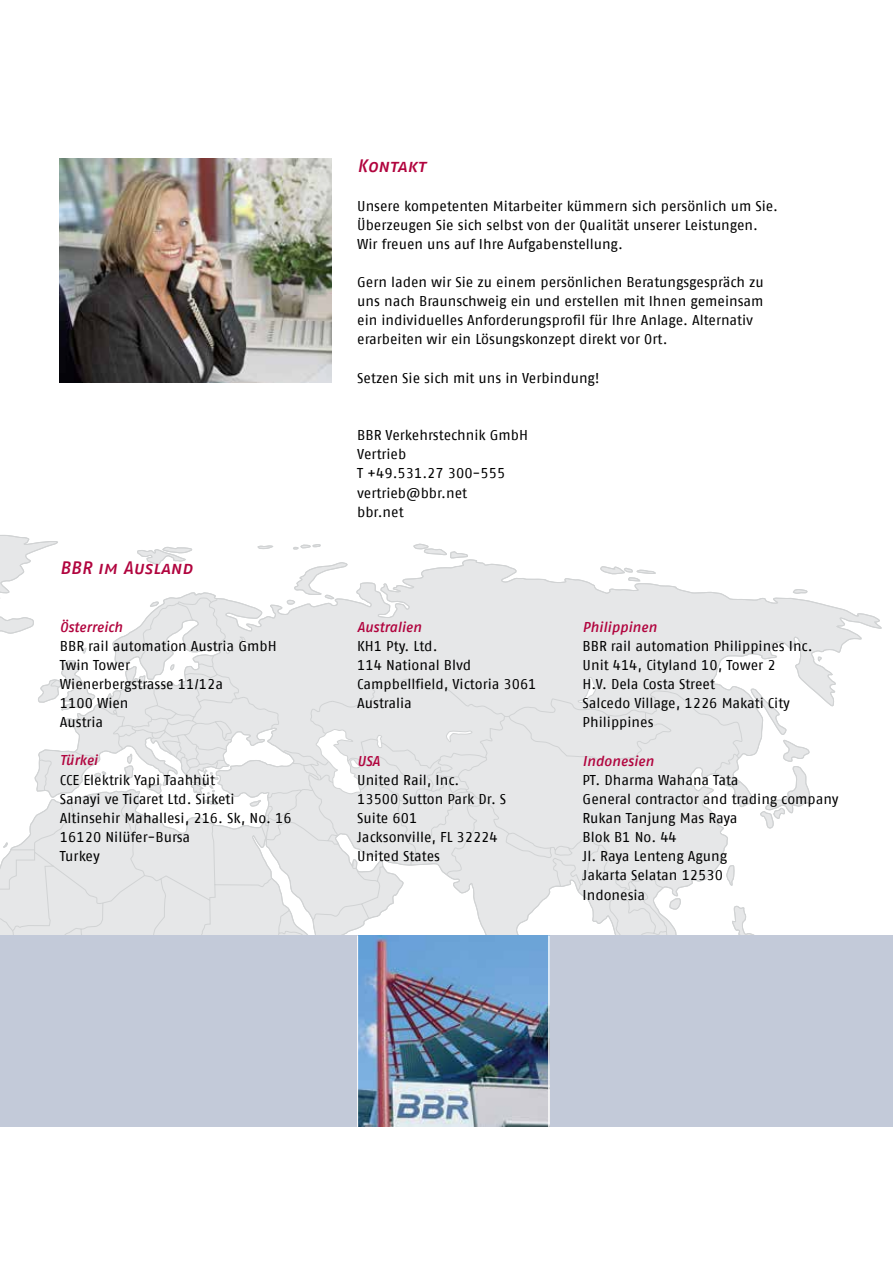
<style>
.page{position:relative;width:893px;height:1263px;background:#fff}
.page>*{position:absolute;margin:0;border:0;box-sizing:border-box;transform-origin:0 0}
.t1{font:18px "Fago No Medium CE Tf Italic Caps";letter-spacing:-.005em;color:#b1043e}
.t2{font:14.25px/19.2px "Fago No Regular CE Tf";color:#000}
.t3{font:italic 14.25px "Fago No Medium CE Tf";color:#b1043e}
</style>
<div class="page">
<svg style="left:0;top:544px;width:882px;height:391px"></svg>
<svg style="left:221px;top:637px;width:28px;height:17px"></svg>
<svg style="left:315px;top:729px;width:47px;height:65px"></svg>
<svg style="left:377px;top:735px;width:6px;height:13px"></svg>
<svg style="left:446px;top:730px;width:26px;height:12px"></svg>
<svg style="left:577px;top:677px;width:19px;height:26px"></svg>
<div style="left:0;top:935px;width:893px;height:192px;background:#c3cad9"></div>
<img style="left:358px;top:935px;width:191px;height:192px">
<img style="left:60px;top:158px;width:272px;height:225px">
<hr style="left:357px;top:935px;width:1px;height:192px;background:#fff">
<hr style="left:549px;top:935px;width:1px;height:192px;background:#fff">
<p class="t1" style="left:60px;top:557px;width:134px">BBR im Ausland</p>
<p class="t3" style="left:60px;top:618px;width:64px">Österreich</p>
<p class="t2" style="left:60px;top:636px;width:218px">BBR rail automation Austria GmbH<br>Twin Tower<br>Wienerbergstrasse 11/12a<br>1100 Wien<br>Austria</p>
<p class="t3" style="left:60px;top:752px;width:39px">Türkei</p>
<p class="t2" style="left:60px;top:770px;width:233px">CCE Elektrik Yapi Taahhüt<br>Sanayi ve Ticaret Ltd. Sirketi<br>Altinsehir Mahallesi, 216. Sk, No. 16<br>16120 Nilüfer-Bursa<br>Turkey</p>
<p class="t1" style="left:357px;top:155px;width:70px">Kontakt</p>
<p class="t2" style="left:357px;top:196px;width:422px">Unsere kompetenten Mitarbeiter kümmern sich persönlich um Sie.<br>Überzeugen Sie sich selbst von der Qualität unserer Leistungen.<br>Wir freuen uns auf Ihre Aufgabenstellung.</p>
<p class="t2" style="left:357px;top:272px;width:408px">Gern laden wir Sie zu einem persönlichen Beratungsgespräch zu uns nach Braunschweig ein und erstellen mit Ihnen gemeinsam ein individuelles Anforderungsprofil für Ihre Anlage. Alternativ erarbeiten wir ein Lösungskonzept direkt vor Ort.</p>
<p class="t2" style="left:357px;top:368px;width:244px">Setzen Sie sich mit uns in Verbindung!</p>
<p class="t2" style="left:357px;top:425px;width:172px">BBR Verkehrstechnik GmbH<br>Vertrieb<br>T +49.531.27 300-555 vertrieb@bbr.net<br>bbr.net</p>
<p class="t3" style="left:357px;top:618px;width:66px">Australien</p>
<p class="t2" style="left:357px;top:636px;width:181px">KH1 Pty. Ltd.<br>114 National Blvd<br>Campbellfield, Victoria 3061<br>Australia</p>
<p class="t3" style="left:357px;top:752px;width:24px">USA</p>
<p class="t2" style="left:357px;top:770px;width:151px">United Rail, Inc.<br>13500 Sutton Park Dr. S<br>Suite 601<br>Jacksonville, FL 32224<br>United States</p>
<p class="t3" style="left:583px;top:618px;width:76px">Philippinen</p>
<p class="t2" style="left:583px;top:636px;width:232px">BBR rail automation Philippines Inc.<br>Unit 414, Cityland 10, Tower 2<br>H.V. Dela Costa Street<br>Salcedo Village, 1226 Makati City<br>Philippines</p>
<p class="t3" style="left:583px;top:752px;width:73px">Indonesien</p>
<p class="t2" style="left:583px;top:770px;width:257px">PT. Dharma Wahana Tata<br>General contractor and trading company<br>Rukan Tanjung Mas Raya<br>Blok B1 No. 44<br>Jl. Raya Lenteng Agung<br>Jakarta Selatan 12530<br>Indonesia</p>
</div>
